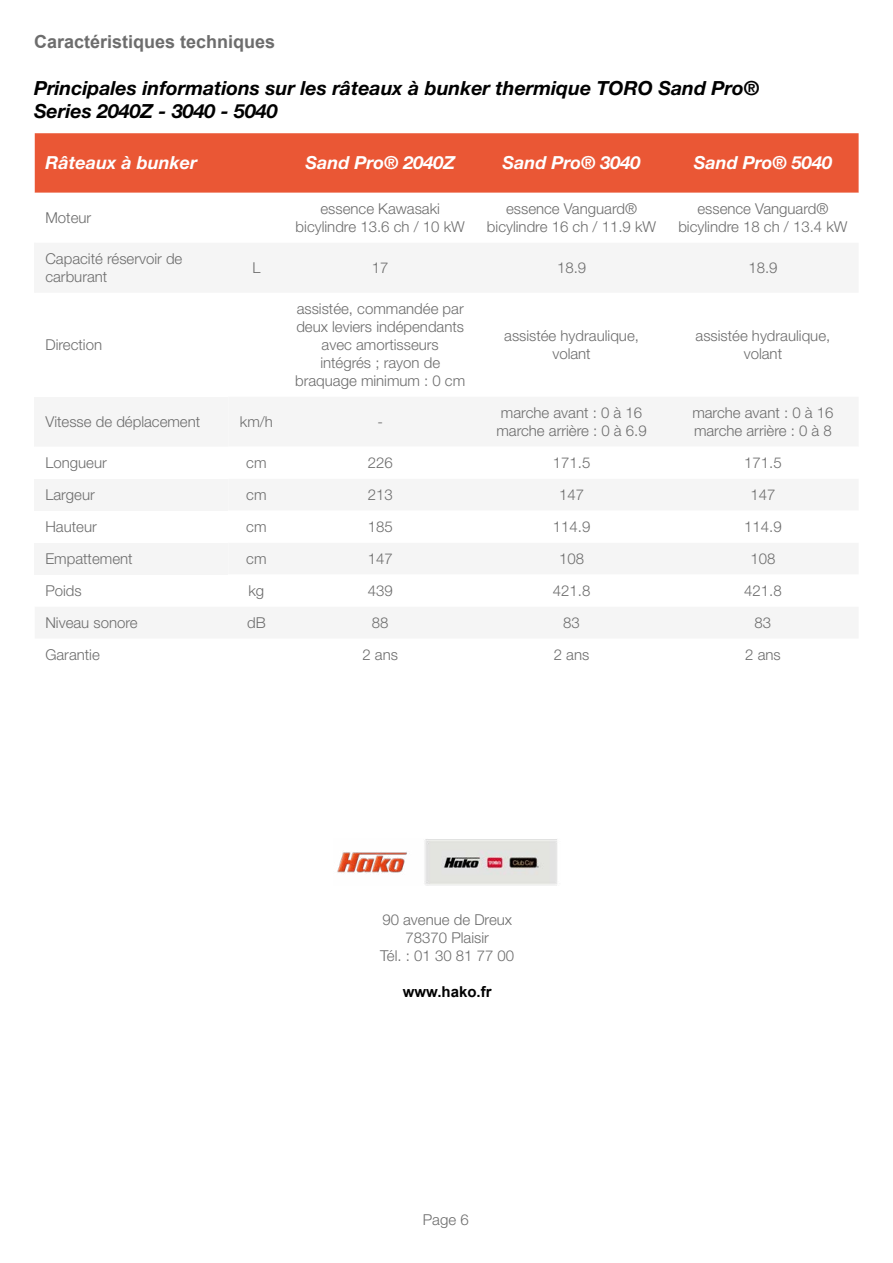
<style>
.page{position:relative;width:893px;height:1263px;background:#fff}
.page>*{position:absolute;margin:0;border:0;box-sizing:border-box;transform-origin:0 0}
.t1{font:italic 700 19.5px/23.4px "Helvetica Neue LT Std";color:#000}
.t2{font:italic 700 18px "Helvetica Neue LT Std";color:#fff}
.t3{font:700 18px "Arial";color:#6d6d6d}
.t4{font:300 15px/18px "Helvetica Neue LT Std";color:#6d6d6d;text-align:center}
.t5{font:700 15px "Arial";color:#000}
</style>
<div class="page">
<div style="left:35px;top:133px;width:824px;height:60px;background:#ea5735"></div>
<div style="left:35px;top:397px;width:193px;height:50px;background:#f5f5f5"></div>
<div style="left:35px;top:479px;width:193px;height:32px;background:#f5f5f5"></div>
<div style="left:35px;top:543px;width:193px;height:32px;background:#f5f5f5"></div>
<hr style="left:34px;top:243px;width:2px;height:50px;background:#f5f5f5">
<img style="left:337px;top:839px;width:220px;height:47px">
<p class="t3" style="left:34px;top:29px;width:243px">Caractéristiques techniques</p>
<h1 class="t1" style="left:34px;top:76px;width:727px">Principales informations sur les râteaux à bunker thermique TORO Sand Pro®<br>Series 2040Z - 3040 - 5040</h1>
<p class="t2" style="left:45px;top:152px;width:153px">Râteaux à bunker</p>
<p class="t2" style="left:305px;top:152px;width:151px">Sand Pro® 2040Z</p>
<p class="t2" style="left:502px;top:152px;width:140px">Sand Pro® 3040</p>
<p class="t2" style="left:694px;top:152px;width:140px">Sand Pro® 5040</p>
<p class="t4" style="left:45px;top:208px;width:47px">Moteur</p>
<p class="t4" style="left:296px;top:199px;width:171px">essence Kawasaki bicylindre 13.6 ch / 10 kW</p>
<p class="t4" style="left:487px;top:199px;width:171px">essence Vanguard® bicylindre 16 ch / 11.9 kW</p>
<p class="t4" style="left:678px;top:199px;width:171px">essence Vanguard® bicylindre 18 ch / 13.4 kW</p>
<p class="t4" style="left:45px;top:249px;width:139px;text-align:left">Capacité réservoir de carburant</p>
<p class="t4" style="left:252px;top:258px;width:10px">L</p>
<p class="t4" style="left:372px;top:258px;width:18px">17</p>
<p class="t4" style="left:557px;top:258px;width:31px">18.9</p>
<p class="t4" style="left:748px;top:258px;width:31px">18.9</p>
<p class="t4" style="left:45px;top:335px;width:58px">Direction</p>
<p class="t4" style="left:295px;top:299px;width:172px">assistée, commandée par deux leviers indépendants avec amortisseurs intégrés ; rayon de braquage minimum : 0 cm</p>
<p class="t4" style="left:45px;top:412px;width:156px">Vitesse de déplacement</p>
<p class="t4" style="left:240px;top:412px;width:35px">km/h</p>
<p class="t4" style="left:377px;top:412px;width:7px">-</p>
<p class="t4" style="left:504px;top:326px;width:136px">assistée hydraulique, volant</p>
<p class="t4" style="left:696px;top:326px;width:136px">assistée hydraulique, volant</p>
<p class="t4" style="left:496px;top:403px;width:152px">marche avant : 0 à 16 marche arrière : 0 à 6.9</p>
<p class="t4" style="left:692px;top:403px;width:143px;text-align:left">marche avant : 0 à 16 marche arrière : 0 à 8</p>
<p class="t4" style="left:45px;top:453px;width:63px">Longueur</p>
<p class="t4" style="left:246px;top:453px;width:22px">cm</p>
<p class="t4" style="left:368px;top:453px;width:27px">226</p>
<p class="t4" style="left:553px;top:453px;width:39px">171.5</p>
<p class="t4" style="left:744px;top:453px;width:39px">171.5</p>
<p class="t4" style="left:45px;top:485px;width:51px">Largeur</p>
<p class="t4" style="left:246px;top:485px;width:22px">cm</p>
<p class="t4" style="left:368px;top:485px;width:27px">213</p>
<p class="t4" style="left:559px;top:485px;width:27px">147</p>
<p class="t4" style="left:750px;top:485px;width:27px">147</p>
<p class="t4" style="left:45px;top:517px;width:53px">Hauteur</p>
<p class="t4" style="left:246px;top:517px;width:22px">cm</p>
<p class="t4" style="left:368px;top:517px;width:27px">185</p>
<p class="t4" style="left:553px;top:517px;width:39px">114.9</p>
<p class="t4" style="left:744px;top:517px;width:39px">114.9</p>
<p class="t4" style="left:45px;top:549px;width:89px">Empattement</p>
<p class="t4" style="left:246px;top:549px;width:22px">cm</p>
<p class="t4" style="left:368px;top:549px;width:27px">147</p>
<p class="t4" style="left:559px;top:549px;width:27px">108</p>
<p class="t4" style="left:750px;top:549px;width:27px">108</p>
<p class="t4" style="left:45px;top:581px;width:38px">Poids</p>
<p class="t4" style="left:248px;top:581px;width:17px">kg</p>
<p class="t4" style="left:368px;top:581px;width:27px">439</p>
<p class="t4" style="left:553px;top:581px;width:39px">421.8</p>
<p class="t4" style="left:744px;top:581px;width:39px">421.8</p>
<p class="t4" style="left:45px;top:613px;width:94px">Niveau sonore</p>
<p class="t4" style="left:247px;top:613px;width:20px">dB</p>
<p class="t4" style="left:372px;top:613px;width:18px">88</p>
<p class="t4" style="left:563px;top:613px;width:18px">83</p>
<p class="t4" style="left:755px;top:613px;width:18px">83</p>
<p class="t4" style="left:45px;top:645px;width:56px">Garantie</p>
<p class="t4" style="left:362px;top:645px;width:37px">2 ans</p>
<p class="t4" style="left:554px;top:645px;width:37px">2 ans</p>
<p class="t4" style="left:745px;top:645px;width:37px">2 ans</p>
<p class="t4" style="left:380px;top:910px;width:135px">90 avenue de Dreux<br>78370 Plaisir<br>Tél. : 01 30 81 77 00</p>
<p class="t5" style="left:403px;top:981px;width:90px">www.hako.fr</p>
<p class="t4" style="left:423px;top:1210px;width:47px">Page 6</p>
</div>
